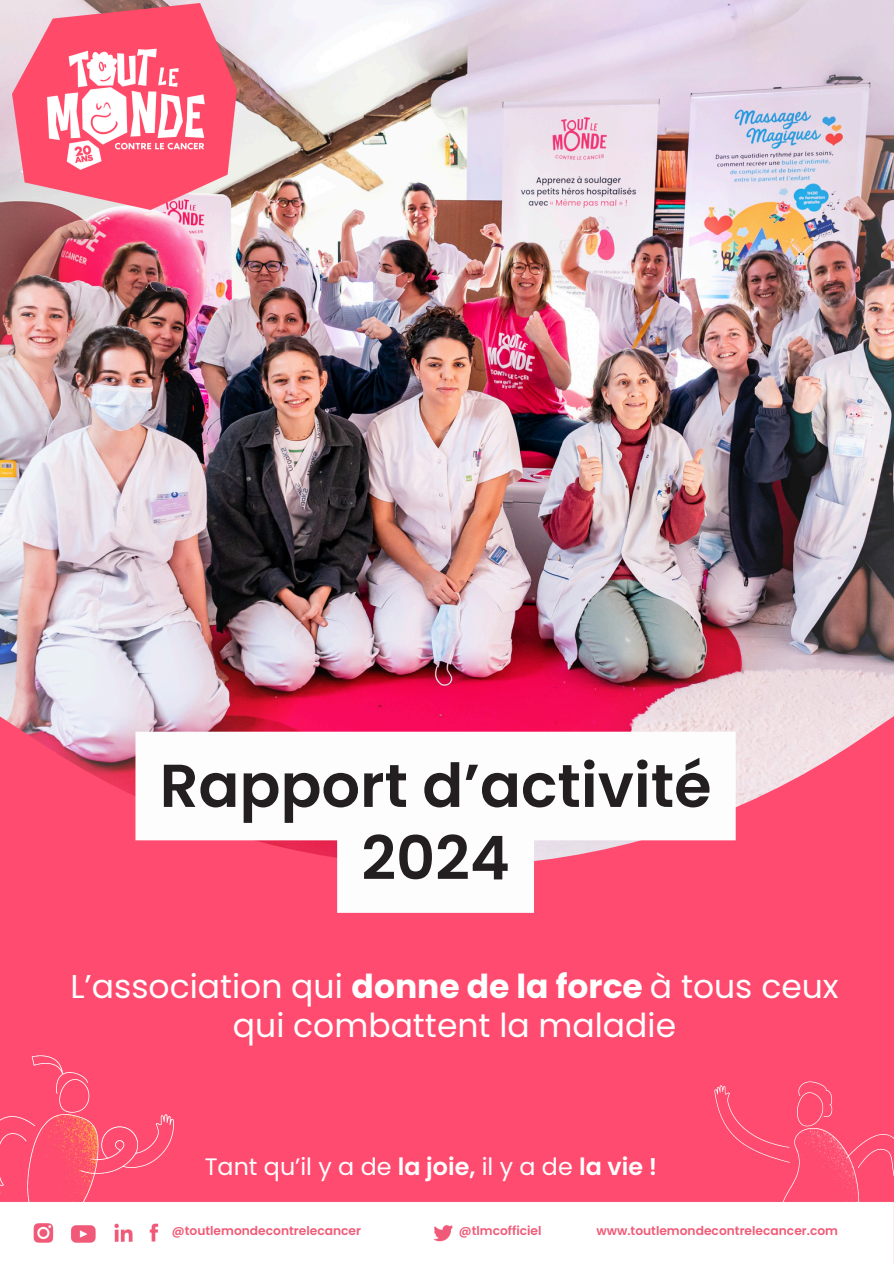
<style>
.page{position:relative;width:894px;height:1264px;background:#fff}
.page>*{position:absolute;margin:0;border:0;box-sizing:border-box;transform-origin:0 0}
.t1{font:600 60.45px/72.4px "Poppins";color:#231f20;text-align:center}
.t2{font:33px/39px "Poppins";color:#fff;text-align:center}
.t3{font:23.7px "Poppins";color:#fff}
.t4{font:600 12.3px "Poppins";color:#f05b78}
.s1{font-weight:700}
.s2{font-weight:600}
</style>
<div class="page">
<div style="left:0;top:0;width:893px;height:1263px;background:#ff4b6f"></div>
<img style="left:0;top:1055px;width:893px;height:208px">
<img style="left:0;top:0;width:893px;height:841px">
<svg style="left:183px;top:1055px;width:504px;height:59px"></svg>
<img style="left:13px;top:3px;width:224px;height:206px">
<svg style="left:135px;top:731px;width:600px;height:181px;fill:#fefdfe"></svg>
<p class="t1" style="left:160px;top:749px;width:553px">Rapport d’activité<br>2024</p>
<p class="t2" style="left:70px;top:967px;width:769px">L’association qui <span class="s1">donne de la force</span> à tous ceux qui combattent la maladie</p>
<h1 class="t3" style="left:205px;top:1149px;width:454px">Tant qu’il y a de <span class="s2">la joie,</span> il y a de <span class="s2">la vie !</span></h1>
<h2 class="t4" style="left:172px;top:1222px;width:191px">@toutlemondecontrelecancer</h2>
<p class="t4" style="left:458px;top:1222px;width:84px">@tlmcofficiel</p>
<h3 class="t4" style="left:596px;top:1222px;width:243px">www.toutlemondecontrelecancer.com</h3>
</div>
